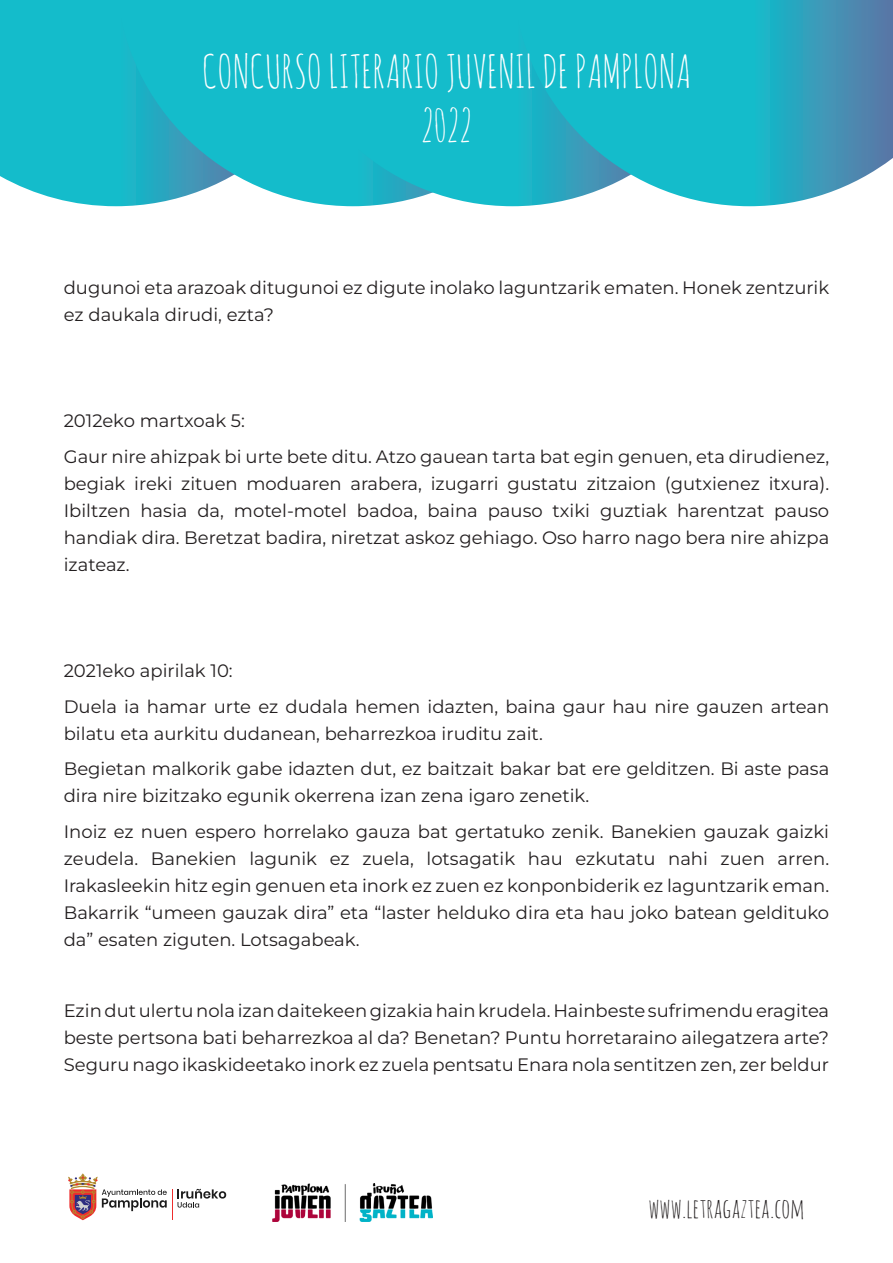
<style>
.page{position:relative;width:893px;height:1263px;background:#fff}
.page>*{position:absolute;margin:0;border:0;box-sizing:border-box;transform-origin:0 0}
.titulo_arriba{font:45px "Amatic SC";color:#fff}
.t1{font:27px "Amatic SC";color:#231f20}
.texto{font:18px/27px "Montserrat";color:#231f20}
</style>
<div class="page">
<div style="left:0;top:0;width:118px;height:206px;background:#14bccb"></div>
<svg style="left:118px;top:0;width:159px;height:206px;background:#28bbcb"></svg>
<div style="left:277px;top:0;width:237px;height:206px;background:#14bccb"></div>
<svg style="left:514px;top:0;width:379px;height:206px;background:#30b2c6"></svg>
<svg style="left:178px;top:1189px;width:48px;height:18px"></svg>
<hr style="left:172px;top:1189px;width:1px;height:31px;background:#ee2d2d">
<svg style="left:68px;top:1173px;width:99px;height:47px"></svg>
<img style="left:272px;top:1184px;width:160px;height:37px">
<p class="titulo_arriba" style="left:202px;top:43px;width:490px">CONCURSO LITERARIO JUVENIL DE PAMPLONA</p>
<p class="titulo_arriba" style="left:421px;top:97px;width:52px">2022</p>
<p class="texto" style="left:64px;top:273px;width:767px">dugunoi eta arazoak ditugunoi ez digute inolako laguntzarik ematen. Honek zentzurik ez daukala dirudi, ezta?</p>
<p class="texto" style="left:64px;top:407px;width:183px">2012eko martxoak 5:</p>
<p class="texto" style="left:64px;top:442px;width:767px;text-align:justify">Gaur nire ahizpak bi urte bete ditu. Atzo gauean tarta bat egin genuen, eta dirudienez, begiak ireki zituen moduaren arabera, izugarri gustatu zitzaion (gutxienez itxura).<br>Ibiltzen hasia da, motel-motel badoa, baina pauso txiki guztiak harentzat pauso handiak dira. Beretzat badira, niretzat askoz gehiago. Oso harro nago bera nire ahizpa izateaz.</p>
<p class="texto" style="left:64px;top:657px;width:170px">2021eko apirilak 10:</p>
<p class="texto" style="left:64px;top:692px;width:767px">Duela ia hamar urte ez dudala hemen idazten, baina gaur hau nire gauzen artean bilatu eta aurkitu dudanean, beharrezkoa iruditu zait.</p>
<p class="texto" style="left:64px;top:755px;width:767px">Begietan malkorik gabe idazten dut, ez baitzait bakar bat ere gelditzen. Bi aste pasa dira nire bizitzako egunik okerrena izan zena igaro zenetik.</p>
<p class="texto" style="left:64px;top:817px;width:767px;text-align:justify">Inoiz ez nuen espero horrelako gauza bat gertatuko zenik. Banekien gauzak gaizki zeudela. Banekien lagunik ez zuela, lotsagatik hau ezkutatu nahi zuen arren.<br>Irakasleekin hitz egin genuen eta inork ez zuen ez konponbiderik ez laguntzarik eman.<br>Bakarrik “umeen gauzak dira” eta “laster helduko dira eta hau joko batean geldituko da” esaten ziguten. Lotsagabeak.</p>
<p class="texto" style="left:64px;top:996px;width:767px;text-align:justify">Ezin dut ulertu nola izan daitekeen gizakia hain krudela. Hainbeste sufrimendu eragitea beste pertsona bati beharrezkoa al da? Benetan? Puntu horretaraino ailegatzera arte?<br>Seguru nago ikaskideetako inork ez zuela pentsatu Enara nola sentitzen zen, zer beldur</p>
<p class="t1" style="left:648px;top:1190px;width:157px">www.letragaztea.com</p>
</div>
